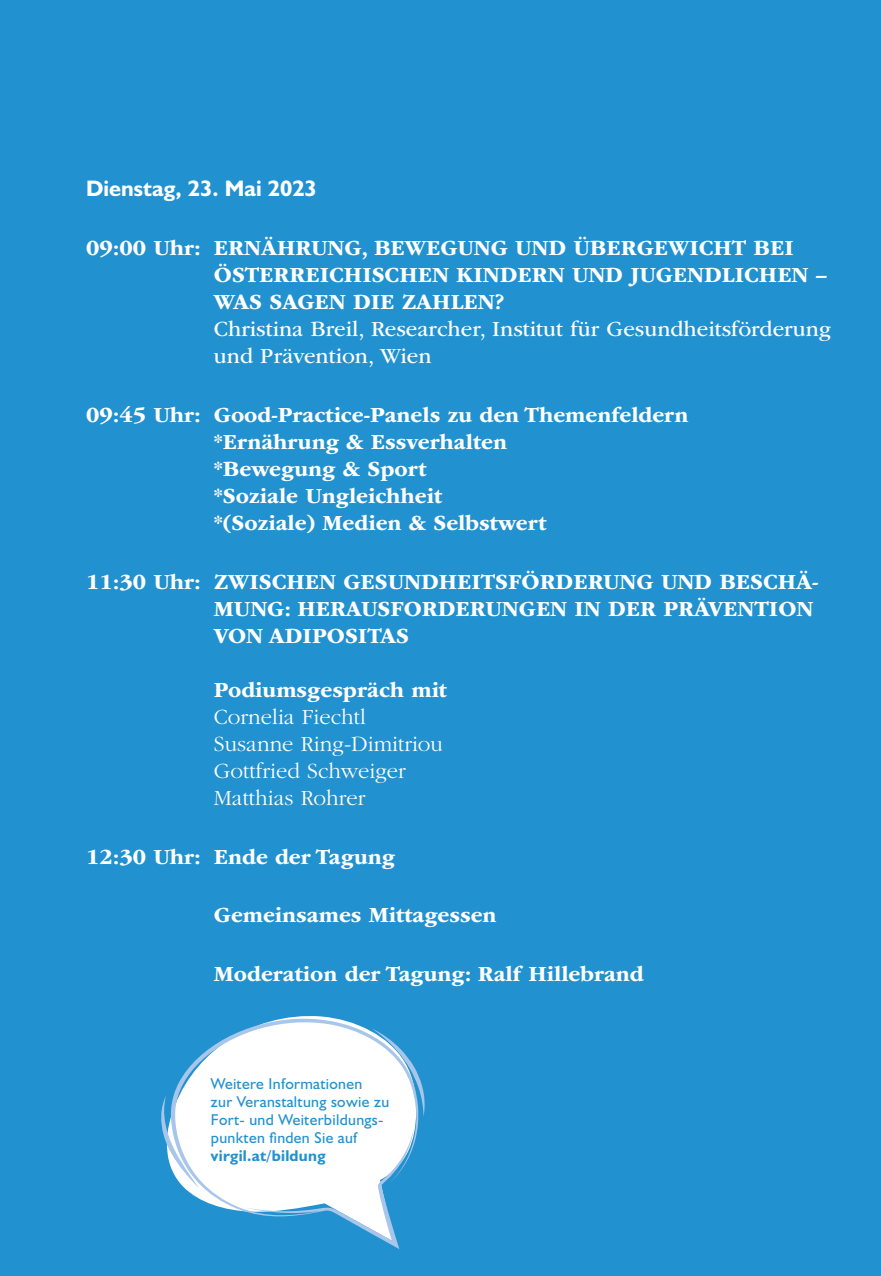
<style>
.page{position:relative;width:881px;height:1276px;background:#fff}
.page>*{position:absolute;margin:0;border:0;box-sizing:border-box;transform-origin:0 0}
.t1{font:700 22.5px/27px "ITC Garamond Std";color:#fff}
.t2{font:22.5px/27px "ITC Garamond Std";color:#fff}
.t3{font:300 22.5px/27px "ITC Garamond Std";color:#fff}
.t4{font:700 22.5px "Humanist 521";color:#fff}
.t5{font:15.75px/18px "Humanist 521";letter-spacing:.02em;color:#2291d0}
.t6{font:700 15.75px "Humanist 521";letter-spacing:.02em;color:#2291d0}
</style>
<div class="page">
<hr style="left:880px;top:0;width:1px;height:1276px;background:#e8e2e4">
<div style="left:0;top:0;width:880px;height:1276px;background:#2291d0"></div>
<svg style="left:174px;top:1018px;width:245px;height:231px;fill:#fff"></svg>
<svg style="left:161px;top:1095px;width:38px;height:93px"></svg>
<svg style="left:371px;top:1028px;width:53px;height:88px"></svg>
<p class="t4" style="left:86px;top:174px;width:232px">Dienstag, 23. Mai 2023</p>
<p class="t1" style="left:214px;top:234px;width:614px;text-indent:-128px">09:00 Uhr: ERNÄHRUNG, BEWEGUNG UND ÜBERGEWICHT BEI<br>ÖSTERREICHISCHEN KINDERN UND JUGENDLICHEN –<br>WAS SAGEN DIE ZAHLEN?</p>
<p class="t2" style="left:214px;top:315px;width:618px">Christina Breil, Researcher, Institut für Gesundheitsförderung und Prävention, Wien</p>
<p class="t1" style="left:214px;top:401px;width:476px;text-indent:-128px">09:45 Uhr: Good-Practice-Panels zu den Themenfeldern *Ernährung &amp; Essverhalten<br>*Bewegung &amp; Sport<br>*Soziale Ungleichheit<br>*(Soziale) Medien &amp; Selbstwert</p>
<p class="t1" style="left:214px;top:568px;width:606px;text-indent:-128px">11:30 Uhr: ZWISCHEN GESUNDHEITSFÖRDERUNG UND BESCHÄ-<br>MUNG: HERAUSFORDERUNGEN IN DER PRÄVENTION<br>VON ADIPOSITAS</p>
<p class="t1" style="left:214px;top:676px;width:235px">Podiumsgespräch mit</p>
<p class="t3" style="left:214px;top:703px;width:231px">Cornelia Fiechtl<br>Susanne Ring-Dimitriou<br>Gottfried Schweiger<br>Matthias Rohrer</p>
<p class="t1" style="left:86px;top:843px;width:310px">12:30 Uhr: Ende der Tagung</p>
<p class="t1" style="left:214px;top:902px;width:284px">Gemeinsames Mittagessen</p>
<p class="t1" style="left:214px;top:960px;width:431px">Moderation der Tagung: Ralf Hillebrand</p>
<p class="t5" style="left:211px;top:1074px;width:180px">Weitere Informationen<br>zur Veranstaltung sowie zu<br>Fort- und Weiterbildungs&shy;punkten finden Sie auf</p>
<p class="t6" style="left:211px;top:1145px;width:116px">virgil.at/bildung</p>
</div>
